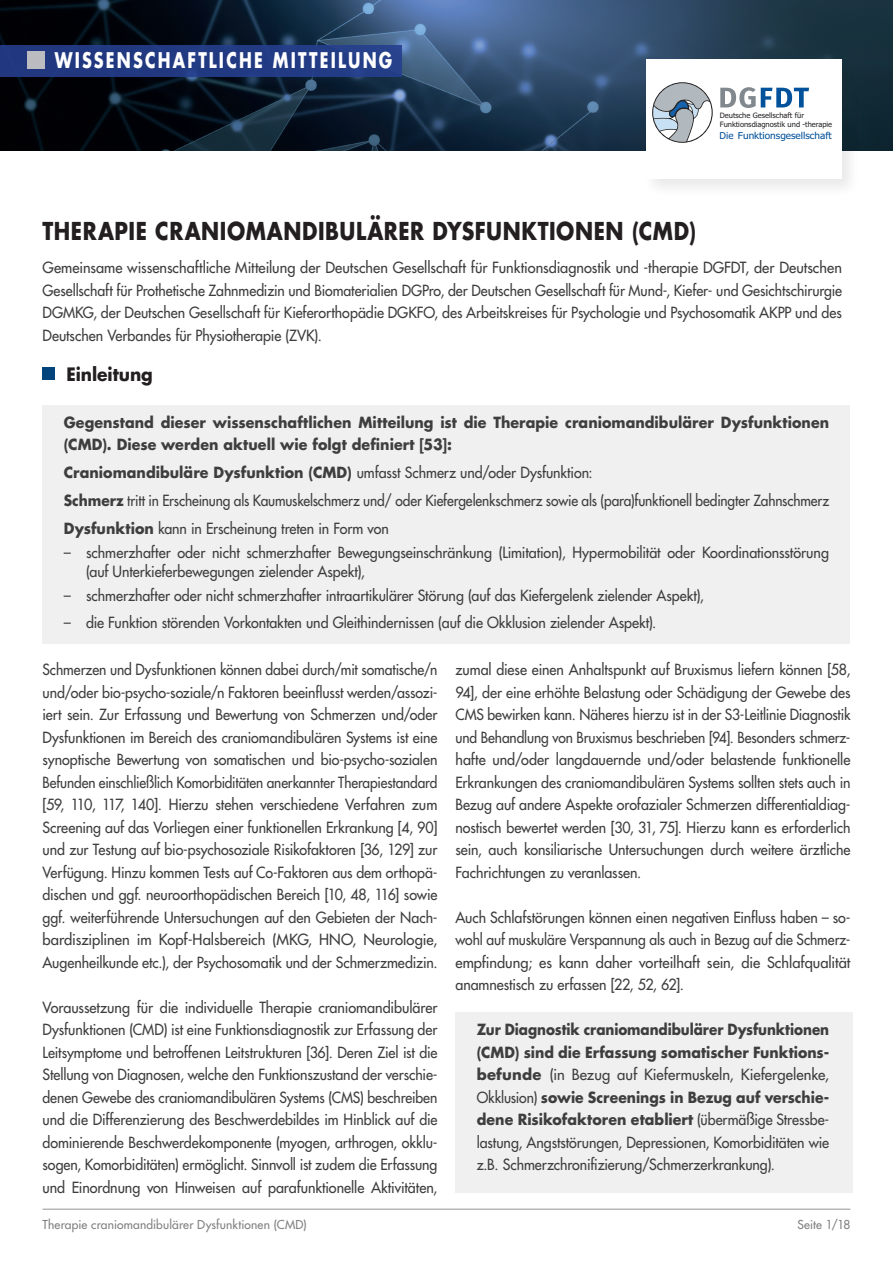
<style>
.page{position:relative;width:893px;height:1263px;background:#fff}
.page>*{position:absolute;margin:0;border:0;box-sizing:border-box;transform-origin:0 0}
.t1{font:700 24px "Futura";letter-spacing:.03em;color:#231f20;scale:.86 1}
.t2{font:700 21px "Futura";letter-spacing:.14em;color:#fff;scale:.76 1}
.Absatzformat_1{font:700 18px "Futura";letter-spacing:-.005em;color:#231f20;scale:.95 1}
.fließtext{font:15px/22.5px "Futura";letter-spacing:-.005em;color:#3e3e3f;text-align:justify;scale:.95 1}
.fließtext-2{font:15px/22.5px "Futura";letter-spacing:-.005em;color:#3e3e3f;text-align:justify;scale:.93 1}
.fließtext-3{font:15px/22.5px "Futura";letter-spacing:-.005em;color:#3e3e3f;scale:.96 1}
.Absatzformat_1-2{font:15px/22.5px "Futura";letter-spacing:-.005em;color:#3e3e3f;text-align:justify}
.fließtext-4{font:15px/22.5px "Futura";letter-spacing:-.005em;color:#3e3e3f;text-align:justify}
.fließtext-5{font:700 15px/22.5px "Futura";letter-spacing:.005em;color:#3e3e3f;scale:.95 1}
.fließtext-6{font:15px "Futura";letter-spacing:-.005em;color:#3e3e3f;scale:.92 1}
.t3{font:12px "Futura";letter-spacing:.015em;color:#808083}
.t4{font:9.45px "Tahoma";color:#01519b}
.t5{font:7.35px/8.9px "Tahoma";color:#231f20}
.s1{font-weight:700}
</style>
<div class="page">
<img style="left:0;top:0;width:893px;height:151px">
<div style="left:642px;top:56px;width:218px;height:142px;background:#231f20;opacity:.1"></div>
<div style="left:646px;top:60px;width:195px;height:119px;background:#fff"></div>
<svg style="left:652px;top:82px;width:61px;height:61px"></svg>
<svg style="left:720px;top:87px;width:89px;height:21px"></svg>
<div style="left:0;top:45px;width:401px;height:32px;background:#213a82"></div>
<div style="left:28px;top:51px;width:17px;height:17px;background:#bcbbbf"></div>
<hr style="left:43px;top:1209px;width:807px;height:1px;background:#939598">
<div style="left:455px;top:1013px;width:398px;height:180px;background:#f0f0f1"></div>
<div style="left:43px;top:405px;width:807px;height:238px;background:#f0f0f1"></div>
<div style="left:43px;top:367px;width:12px;height:13px;background:#00447b"></div>
<h2 class="t2" style="left:55px;top:46px;width:446px">WISSENSCHAFTLICHE MITTEILUNG</h2>
<p class="t5" style="left:720px;top:111px;width:114px">Deutsche Gesellschaft für<br>Funktionsdiagnostik und -therapie</p>
<p class="t4" style="left:720px;top:129px;width:114px">Die Funktionsgesellschaft</p>
<p class="t1" style="left:43px;top:214px;width:761px">THERAPIE CRANIOMANDIBULÄRER DYSFUNKTIONEN (CMD)</p>
<p class="Absatzformat_1-2" style="left:43px;top:256px;width:801px">Gemeinsame wissenschaftliche Mitteilung der Deutschen Gesellschaft für Funktionsdiagnostik und -therapie DGFDT, der Deutschen Gesellschaft für Prothetische Zahnmedizin und Biomaterialien DGPro, der Deutschen Gesellschaft für Mund-, Kiefer- und Gesichtschirurgie DGMKG, der Deutschen Gesellschaft für Kieferorthopädie DGKFO, des Arbeitskreises für Psychologie und Psychosomatik AKPP und des Deutschen Verbandes für Physiotherapie (ZVK).</p>
<p class="Absatzformat_1" style="left:67px;top:362px;width:92px">Einleitung</p>
<p class="fließtext-5" style="left:64px;top:410px;width:807px">Gegenstand dieser wissenschaftlichen Mitteilung ist die Therapie craniomandibulärer Dysfunktionen (CMD). Diese werden aktuell wie folgt definiert [53]:</p>
<p class="fließtext" style="left:64px;top:461px;width:558px"><span class="s1">Craniomandibuläre Dysfunktion (CMD)</span> umfasst Schmerz und/oder Dysfunktion:</p>
<p class="fließtext-6" style="left:64px;top:491px;width:833px"><span class="s1">Schmerz</span> tritt in Erscheinung als Kaumuskelschmerz und/ oder Kiefergelenkschmerz sowie als (para)funktionell bedingter Zahnschmerz</p>
<p class="fließtext" style="left:64px;top:517px;width:344px"><span class="s1">Dysfunktion</span> kann in Erscheinung treten in Form von</p>
<p class="fließtext-3" style="left:86px;top:542px;width:775px;line-height:19.5px;text-indent:-22px">– schmerzhafter oder nicht schmerzhafter Bewegungseinschränkung (Limitation), Hypermobilität oder Koordinationsstörung (auf Unterkieferbewegungen zielender Aspekt),</p>
<p class="fließtext" style="left:64px;top:584px;width:675px">– schmerzhafter oder nicht schmerzhafter intraartikulärer Störung (auf das Kiefergelenk zielender Aspekt),</p>
<p class="fließtext" style="left:64px;top:611px;width:625px">– die Funktion störenden Vorkontakten und Gleithindernissen (auf die Okklusion zielender Aspekt).</p>
<p class="fließtext-2" style="left:43px;top:658px;width:426px">Schmerzen und Dysfunktionen können dabei durch/mit somatische/n und/oder bio-psycho-soziale/n Faktoren beeinflusst werden/assozi&shy;iert sein. Zur Erfassung und Bewertung von Schmerzen und/oder Dysfunktionen im Bereich des craniomandibulären Systems ist eine synoptische Bewertung von somatischen und bio-psycho-sozialen Befunden einschließlich Komorbiditäten anerkannter Therapiestandard [59, 110, 117, 140]. Hierzu stehen verschiedene Verfahren zum Screening auf das Vorliegen einer funktionellen Erkrankung [4, 90] und zur Testung auf bio-psychosoziale Risikofaktoren [36, 129] zur Verfügung. Hinzu kommen Tests auf Co-Faktoren aus dem orthopä&shy;dischen und ggf. neuroorthopädischen Bereich [10, 48, 116] sowie ggf. weiterführende Untersuchungen auf den Gebieten der Nach&shy;bardisziplinen im Kopf-Halsbereich (MKG, HNO, Neurologie, Augenheilkunde etc.), der Psychosomatik und der Schmerzmedizin.</p>
<p class="fließtext-3" style="left:43px;top:996px;width:413px;text-align:justify">Voraussetzung für die individuelle Therapie craniomandibulärer Dysfunktionen (CMD) ist eine Funktionsdiagnostik zur Erfassung der Leitsymptome und betroffenen Leitstrukturen [36]. Deren Ziel ist die Stellung von Diagnosen, welche den Funktionszustand der verschie&shy;denen Gewebe des craniomandibulären Systems (CMS) beschreiben und die Differenzierung des Beschwerdebildes im Hinblick auf die dominierende Beschwerdekomponente (myogen, arthrogen, okklu&shy;sogen, Komorbiditäten) ermöglicht. Sinnvoll ist zudem die Erfassung und Einordnung von Hinweisen auf parafunktionelle Aktivitäten,</p>
<p class="fließtext" style="left:455px;top:658px;width:417px">zumal diese einen Anhaltspunkt auf Bruxismus liefern können [58, 94], der eine erhöhte Belastung oder Schädigung der Gewebe des CMS bewirken kann. Näheres hierzu ist in der S3-Leitlinie Diagnostik und Behandlung von Bruxismus beschrieben [94]. Besonders schmerz&shy;hafte und/oder langdauernde und/oder belastende funktionelle Erkrankungen des craniomandibulären Systems sollten stets auch in Bezug auf andere Aspekte orofazialer Schmerzen differentialdiag&shy;nostisch bewertet werden [30, 31, 75]. Hierzu kann es erforderlich sein, auch konsiliarische Untersuchungen durch weitere ärztliche Fachrichtungen zu veranlassen.</p>
<p class="fließtext" style="left:455px;top:906px;width:417px">Auch Schlafstörungen können einen negativen Einfluss haben – so&shy;wohl auf muskuläre Verspannung als auch in Bezug auf die Schmerz&shy;empfindung; es kann daher vorteilhaft sein, die Schlafqualität anamnestisch zu erfassen [22, 52, 62].</p>
<p class="fließtext-4" style="left:477px;top:1018px;width:354px"><span class="s1">Zur Diagnostik craniomandibulärer Dysfunktionen (CMD) sind die Erfassung somatischer Funktions&shy;befunde</span> (in Bezug auf Kiefermuskeln, Kiefergelenke, Okklusion) <span class="s1">sowie Screenings in Bezug auf verschie&shy;dene Risikofaktoren etabliert</span> (übermäßige Stressbe&shy;lastung, Angststörungen, Depressionen, Komorbiditäten wie z.B. Schmerzchronifizierung/Schmerzerkrankung).</p>
<p class="t3" style="left:43px;top:1217px;width:266px">Therapie craniomandibulärer Dysfunktionen (CMD)</p>
<p class="t3" style="left:797px;top:1217px;width:55px">Seite 1/18</p>
</div>
